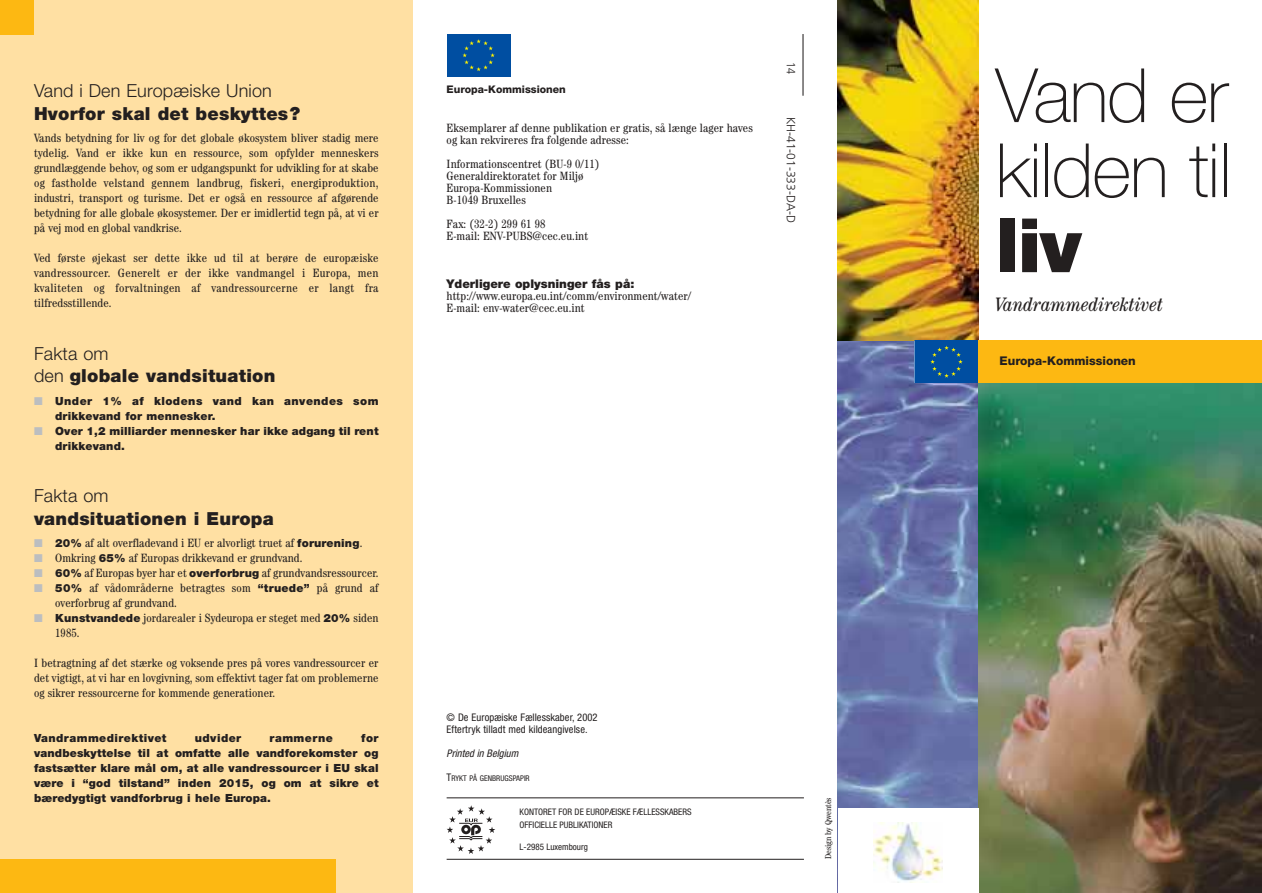
<style>
.page{position:relative;width:1262px;height:893px;background:#fff}
.page>*{position:absolute;margin:0;border:0;box-sizing:border-box;transform-origin:0 0}
.t1{font:100 75px/75px "Helvetica Neue";letter-spacing:-.015em;color:#231f1f}
.t2{font:900 75px "Helvetica Neue";color:#231f1f}
.t3{font:italic condensed 19.5px "Century";color:#231f1f}
.t4{font:900 18px/22.5px "Helvetica Neue";letter-spacing:.015em;color:#231f1f}
.t5{font:300 18px "Helvetica Neue";letter-spacing:.01em;color:#231f1f}
.t6{font:condensed 12px/15px "Century";letter-spacing:.01em;color:#231f1f}
.t7{font:900 12px "Helvetica Neue";color:#231f1f}
.t8{font:800 12px "Helvetica Neue";color:#231f1f}
.t9{font:300 12px "Frutiger";color:#231f1f}
.t10{font:300 12px "Frutiger";color:#231f1f;scale:.9 1}
.t11{font:900 11.25px/15px "Helvetica Neue";letter-spacing:.015em;color:#231f1f}
.t12{font:900 11.25px/15px "Helvetica Neue";letter-spacing:.04em;color:#231f1f}
.t13{font:condensed 10.5px/12px "Helvetica Neue";letter-spacing:.01em;color:#231f1f}
.t14{font:800 10.5px "Helvetica Neue";color:#231f1f}
.t15{font:italic condensed 10.5px "Helvetica Neue";color:#231f1f}
.t16{font:condensed 9px/13.5px "Helvetica Neue";color:#231f1f}
.t17{font:condensed 8.55px "Century";color:#231f1f}
.t18{font:condensed 7.8px "Helvetica Neue";color:#231f1f}
.s1{font-weight:300}
.s2{color:#bcbec0}
.s3{font-family:"Helvetica Neue";font-weight:900;font-stretch:normal;font-size:11.25px}
.s4{font-size:10.5px}
</style>
<div class="page">
<img style="left:838px;top:340px;width:140px;height:468px">
<div style="left:0;top:0;width:412px;height:892px;background:#ffe0a3"></div>
<div style="left:0;top:859px;width:336px;height:33px;background:#fdb812"></div>
<svg style="left:447px;top:805px;width:48px;height:49px"></svg>
<img style="left:838px;top:0;width:140px;height:340px">
<img style="left:978px;top:383px;width:284px;height:509px">
<div style="left:447px;top:34px;width:63px;height:43px;background:#004ea1"></div>
<svg style="left:462px;top:39px;width:33px;height:32px"></svg>
<div style="left:915px;top:341px;width:63px;height:41px;background:#004ea1"></div>
<svg style="left:930px;top:345px;width:32px;height:32px"></svg>
<div style="left:914px;top:340px;width:64px;height:43px;border:1px solid #004ea1"></div>
<div style="left:978px;top:340px;width:284px;height:43px;background:#fdb812"></div>
<hr style="left:446px;top:858px;width:358px;height:1px;background:#231f1f">
<hr style="left:446px;top:797px;width:358px;height:1px;background:#231f1f">
<hr style="left:802px;top:34px;width:1px;height:62px;background:#231f1f">
<div style="left:0;top:0;width:34px;height:34px;background:#fdb812"></div>
<img style="left:873px;top:822px;width:69px;height:60px">
<h3 class="t5" style="left:34px;top:84px;width:239px">Vand i Den Europæiske Union</h3>
<h3 class="t4" style="left:34px;top:103px;width:267px">Hvorfor skal det beskyttes?</h3>
<p class="t6" style="left:34px;top:131px;width:346px;text-align:justify">Vands betydning for liv og for det globale økosystem bliver stadig mere tydelig. Vand er ikke kun en ressource, som opfylder menneskers grundlæggende behov, og som er udgangspunkt for udvikling for at skabe og fastholde velstand gennem landbrug, fiskeri, energiproduktion, industri, transport og turisme. Det er også en ressource af afgørende betydning for alle globale økosystemer. Der er imidlertid tegn på, at vi er på vej mod en global vandkrise.</p>
<p class="t6" style="left:34px;top:251px;width:346px;text-align:justify">Ved første øjekast ser dette ikke ud til at berøre de europæiske vandressourcer. Generelt er der ikke vandmangel i Europa, men kvaliteten og forvaltningen af vandressourcerne er langt fra tilfredsstillende.</p>
<h3 class="t4" style="left:34px;top:343px;width:243px"><span class="s1">Fakta om<br>den</span> globale vandsituation</h3>
<p class="t12" style="left:55px;top:394px;width:325px;text-indent:-21px"><span class="s2">■</span> Under 1% af klodens vand kan anvendes som drikkevand for mennesker.</p>
<p class="t11" style="left:55px;top:424px;width:325px;text-indent:-21px"><span class="s2">■</span> Over 1,2 milliarder mennesker har ikke adgang til rent drikkevand.</p>
<h3 class="t5" style="left:34px;top:489px;width:76px">Fakta om</h3>
<h3 class="t4" style="left:34px;top:508px;width:241px">vandsituationen i Europa</h3>
<p class="t6" style="left:34px;top:536px;width:330px"><span class="s2">■</span> <span class="s3">20%</span> af alt overfladevand i EU er alvorligt truet af <span class="s3">forurening</span>.</p>
<p class="t6" style="left:34px;top:551px;width:270px"><span class="s2">■</span> Omkring <span class="s3">65%</span> af Europas drikkevand er grundvand.</p>
<p class="t6" style="left:34px;top:566px;width:346px"><span class="s2">■</span> <span class="s3">60%</span> af Europas byer har et <span class="s3">overforbrug</span> af grundvandsressourcer.</p>
<p class="t6" style="left:55px;top:581px;width:325px;text-indent:-21px"><span class="s2">■</span> <span class="s3">50%</span> af vådområderne betragtes som <span class="s3">“truede”</span> på grund af overforbrug af grundvand.</p>
<p class="t6" style="left:55px;top:611px;width:325px;text-indent:-21px"><span class="s2">■</span> <span class="s3">Kunstvandede</span> jordarealer i Sydeuropa er steget med <span class="s3">20%</span> siden<br>1985.</p>
<p class="t6" style="left:34px;top:656px;width:346px;text-align:justify">I betragtning af det stærke og voksende pres på vores vandressourcer er det vigtigt, at vi har en lovgivning, som effektivt tager fat om problemerne og sikrer ressourcerne for kommende generationer.</p>
<p class="t12" style="left:34px;top:731px;width:134px">Vandrammedirektivet</p>
<p class="t12" style="left:195px;top:731px;width:48px">udvider</p>
<p class="t12" style="left:269px;top:731px;width:65px">rammerne</p>
<p class="t11" style="left:34px;top:731px;width:346px;text-align:justify;text-indent:327px">for vandbeskyttelse til at omfatte alle vandforekomster og fastsætter klare mål om, at alle vandressourcer i EU skal være i “god tilstand” inden 2015, og om at sikre et bæredygtigt vandforbrug i hele Europa.</p>
<p class="t14" style="left:446px;top:85px;width:121px">Europa-Kommissionen</p>
<p class="t6" style="left:446px;top:123px;width:308px;line-height:12px">Eksemplarer af denne publikation er gratis, så længe lager haves og kan rekvireres fra folgende adresse:</p>
<p class="t6" style="left:446px;top:159px;width:154px;line-height:12px">Informationscentret (BU-9 0/11)<br>Generaldirektoratet for Miljø<br>Europa-Kommissionen<br>B-1049 Bruxelles</p>
<p class="t6" style="left:446px;top:219px;width:143px;line-height:12px">Fax: (32-2) 299 61 98<br>E-mail: ENV-PUBS@cec.eu.int</p>
<p class="t7" style="left:446px;top:279px;width:189px">Yderligere oplysninger fås på:</p>
<p class="t6" style="left:446px;top:291px;width:246px;line-height:12px">http://www.europa.eu.int/comm/environment/water/<br>E-mail: env-water@cec.eu.int</p>
<p class="t10" style="left:795px;top:62px;width:15px;rotate:90deg">14</p>
<p class="t9" style="left:795px;top:117px;width:108px;rotate:90deg">KH-41-01-333-DA-D</p>
<p class="t13" style="left:446px;top:712px;width:153px">© De Europæiske Fællesskaber, 2002<br>Eftertryk tilladt med kildeangivelse.</p>
<p class="t15" style="left:446px;top:749px;width:73px">Printed in Belgium</p>
<p class="t18" style="left:446px;top:775px;width:85px"><span class="s4">T</span>RYKT PÅ GENBRUGSPAPIR</p>
<p class="t16" style="left:519px;top:805px;width:173px">KONTORET FOR DE EUROPÆISKE FÆLLESSKABERS<br>OFFICIELLE PUBLIKATIONER</p>
<p class="t16" style="left:519px;top:841px;width:70px">L-2985 Luxembourg</p>
<p class="t17" style="left:825px;top:859px;width:63px;rotate:-90deg">Design by Qwentès</p>
<h1 class="t1" style="left:995px;top:65px;width:237px">Vand er kilden til</h1>
<h1 class="t2" style="left:995px;top:218px;width:87px">liv</h1>
<h2 class="t3" style="left:995px;top:297px;width:169px">Vandrammedirektivet</h2>
<p class="t8" style="left:999px;top:356px;width:138px">Europa-Kommissionen</p>
</div>
